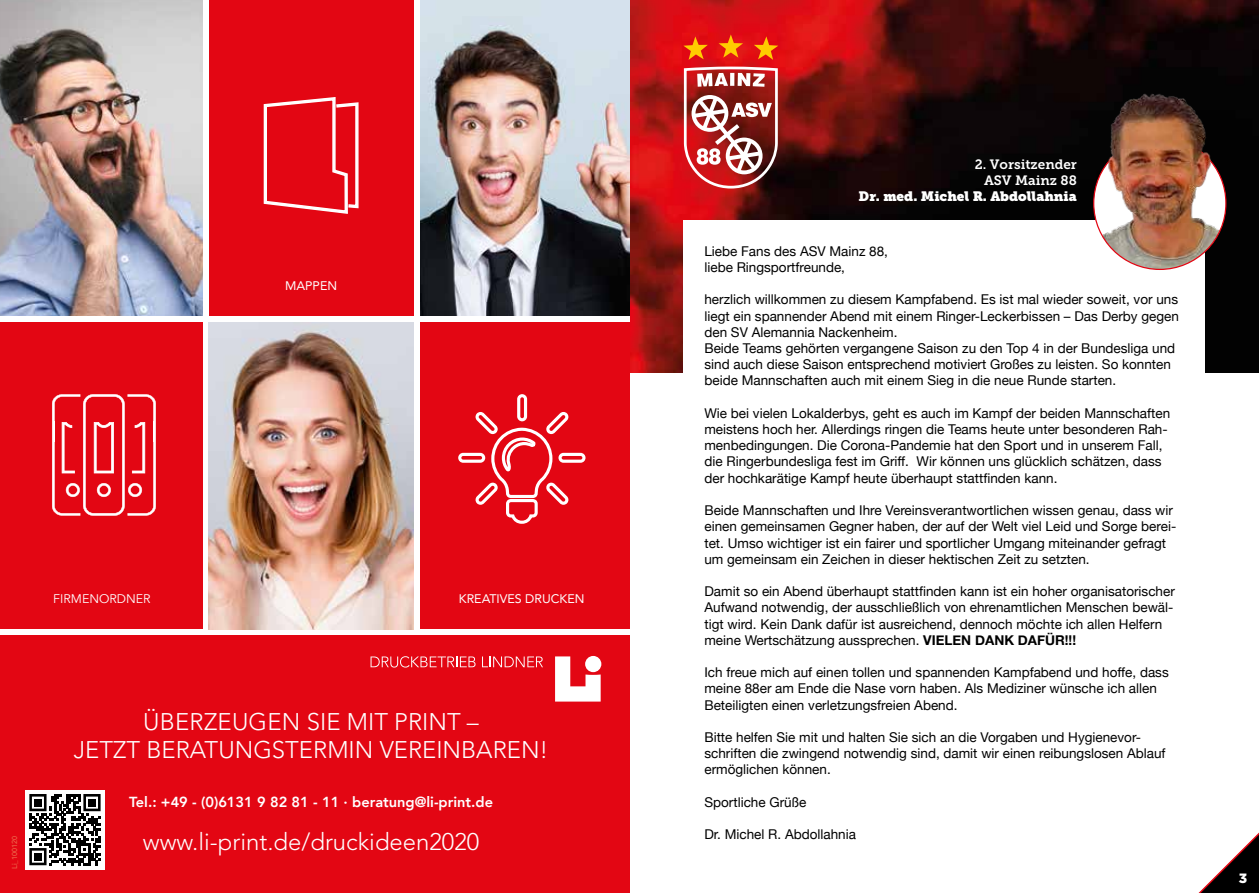
<style>
.page{position:relative;width:1259px;height:893px;background:#fff}
.page>*{position:absolute;margin:0;border:0;box-sizing:border-box;transform-origin:0 0}
.t1{font:300 25.35px "Avenir";letter-spacing:.01em;color:#fff}
.t2{font:300 23.85px/28.7px "Avenir";color:#fff;text-align:center}
.t3{font:800 14.55px "Avenir";color:#fff}
.t4{font:13.5px/16.2px "Helvetica Neue";color:#000}
.t5{font:13.5px "Museo Slab";color:#fff}
.t6{font:13.5px/16.2px "Museo Slab 700";color:#fff;text-align:right}
.t7{font:900 13.5px "Gotham";color:#fff}
.t8{font:13.2px "Avenir";color:#fff}
.t9{font:12.45px "Avenir";color:#fff}
.t10{font:12.45px "Avenir";color:#fff}
.t11{font:500 7.35px "Avenir";color:#ed694b}
.s1{font-weight:700}
</style>
<div class="page">
<svg style="left:1198px;top:832px;width:61px;height:61px"></svg>
<img style="left:629px;top:0;width:630px;height:372px">
<div style="left:683px;top:221px;width:522px;height:602px;background:#fff"></div>
<svg style="left:682px;top:34px;width:97px;height:156px"></svg>
<svg style="left:0;top:0;width:629px;height:630px"></svg>
<div style="left:420px;top:323px;width:209px;height:306px;background:#e30613"></div>
<div style="left:209px;top:0;width:204px;height:315px;background:#e30613"></div>
<div style="left:0;top:323px;width:202px;height:306px;background:#e30613"></div>
<div style="left:0;top:635px;width:629px;height:258px;background:#e30613"></div>
<svg style="left:370px;top:656px;width:105px;height:11px"></svg>
<svg style="left:482px;top:656px;width:61px;height:11px"></svg>
<svg style="left:555px;top:656px;width:45px;height:46px"></svg>
<div style="left:585px;top:656px;width:16px;height:16px;background:#fff;border-radius:50%"></div>
<img style="left:420px;top:0;width:209px;height:315px">
<img style="left:209px;top:323px;width:204px;height:306px">
<div style="left:25px;top:790px;width:80px;height:79px;background:#fff"></div>
<svg style="left:25px;top:794px;width:76px;height:76px"></svg>
<div style="left:34px;top:799px;width:8px;height:7px;background:#000"></div>
<div style="left:88px;top:799px;width:8px;height:7px;background:#000"></div>
<div style="left:34px;top:853px;width:8px;height:7px;background:#000"></div>
<svg style="left:458px;top:394px;width:128px;height:130px"></svg>
<svg style="left:52px;top:394px;width:104px;height:122px"></svg>
<svg style="left:263px;top:97px;width:96px;height:117px"></svg>
<img style="left:0;top:0;width:202px;height:315px">
<img style="left:1093px;top:137px;width:133px;height:132px;border-radius:66px">
<img style="left:1105px;top:89px;width:112px;height:134px">
<p class="t9" style="left:285px;top:276px;width:53px">MAPPEN</p>
<p class="t8" style="left:293px;top:277px;width:56px">MAPPEN</p>
<p class="t11" style="left:8px;top:855px;width:35px;rotate:-90deg">Li_100120</p>
<p class="t11" style="left:8px;top:869px;width:35px;rotate:-90deg">Li_100120</p>
<p class="t10" style="left:53px;top:591px;width:99px">FIRMENORDNER</p>
<p class="t9" style="left:459px;top:588px;width:127px">KREATIVES DRUCKEN</p>
<h2 class="t2" style="left:74px;top:693px;width:476px">ÜBERZEUGEN SIE MIT PRINT –<br>JETZT BERATUNGSTERMIN VEREINBAREN!</h2>
<h2 class="t2" style="left:74px;top:707px;width:476px">ÜBERZEUGEN SIE MIT PRINT –<br>JETZT BERATUNGSTERMIN VEREINBAREN!</h2>
<p class="t3" style="left:129px;top:788px;width:365px">Tel.: +49 - (0)6131 9 82 81 - 11 ∙ beratung@li-print.de</p>
<h2 class="t2" style="left:143px;top:828px;width:338px">www.li-print.de/druckideen2020</h2>
<h1 class="t1" style="left:143px;top:733px;width:356px">ÜBERZEUGEN SIE MIT PRINT –</h1>
<p class="t6" style="left:975px;top:156px;width:104px">2. Vorsitzender<br>ASV Mainz 88</p>
<p class="t5" style="left:858px;top:188px;width:220px">Dr. med. Michel R. Abdollahnia</p>
<p class="t4" style="left:704px;top:244px;width:185px">Liebe Fans des ASV Mainz 88, liebe Ringsportfreunde,</p>
<p class="t4" style="left:704px;top:292px;width:476px">herzlich willkommen zu diesem Kampfabend. Es ist mal wieder soweit, vor uns liegt ein spannender Abend mit einem Ringer-Leckerbissen – Das Derby gegen den SV Alemannia Nackenheim.<br>Beide Teams gehörten vergangene Saison zu den Top 4 in der Bundesliga und sind auch diese Saison entsprechend motiviert Großes zu leisten. So konnten beide Mannschaften auch mit einem Sieg in die neue Runde starten.</p>
<p class="t4" style="left:704px;top:406px;width:467px">Wie bei vielen Lokalderbys, geht es auch im Kampf der beiden Mannschaften meistens hoch her. Allerdings ringen die Teams heute unter besonderen Rah&shy;menbedingungen. Die Corona-Pandemie hat den Sport und in unserem Fall, die Ringerbundesliga fest im Griff. Wir können uns glücklich schätzen, dass der hochkarätige Kampf heute überhaupt stattfinden kann.</p>
<p class="t4" style="left:704px;top:503px;width:473px">Beide Mannschaften und Ihre Vereinsverantwortlichen wissen genau, dass wir einen gemeinsamen Gegner haben, der auf der Welt viel Leid und Sorge berei&shy;tet. Umso wichtiger ist ein fairer und sportlicher Umgang miteinander gefragt um gemeinsam ein Zeichen in dieser hektischen Zeit zu setzten.</p>
<p class="t4" style="left:704px;top:584px;width:472px">Damit so ein Abend überhaupt stattfinden kann ist ein hoher organisatorischer Aufwand notwendig, der ausschließlich von ehrenamtlichen Menschen bewäl&shy;tigt wird. Kein Dank dafür ist ausreichend, dennoch möchte ich allen Helfern meine Wertschätzung aussprechen. <span class="s1">VIELEN DANK DAFÜR!!!</span></p>
<p class="t4" style="left:704px;top:665px;width:466px">Ich freue mich auf einen tollen und spannenden Kampfabend und hoffe, dass meine 88er am Ende die Nase vorn haben. Als Mediziner wünsche ich allen<br>Beteiligten einen verletzungsfreien Abend.</p>
<p class="t4" style="left:704px;top:730px;width:463px">Bitte helfen Sie mit und halten Sie sich an die Vorgaben und Hygienevor&shy;schriften die zwingend notwendig sind, damit wir einen reibungslosen Ablauf ermöglichen können.</p>
<p class="t4" style="left:704px;top:795px;width:104px">Sportliche Grüße</p>
<p class="t4" style="left:704px;top:827px;width:153px">Dr. Michel R. Abdollahnia</p>
<p class="t7" style="left:1239px;top:869px;width:10px">3</p>
</div>
